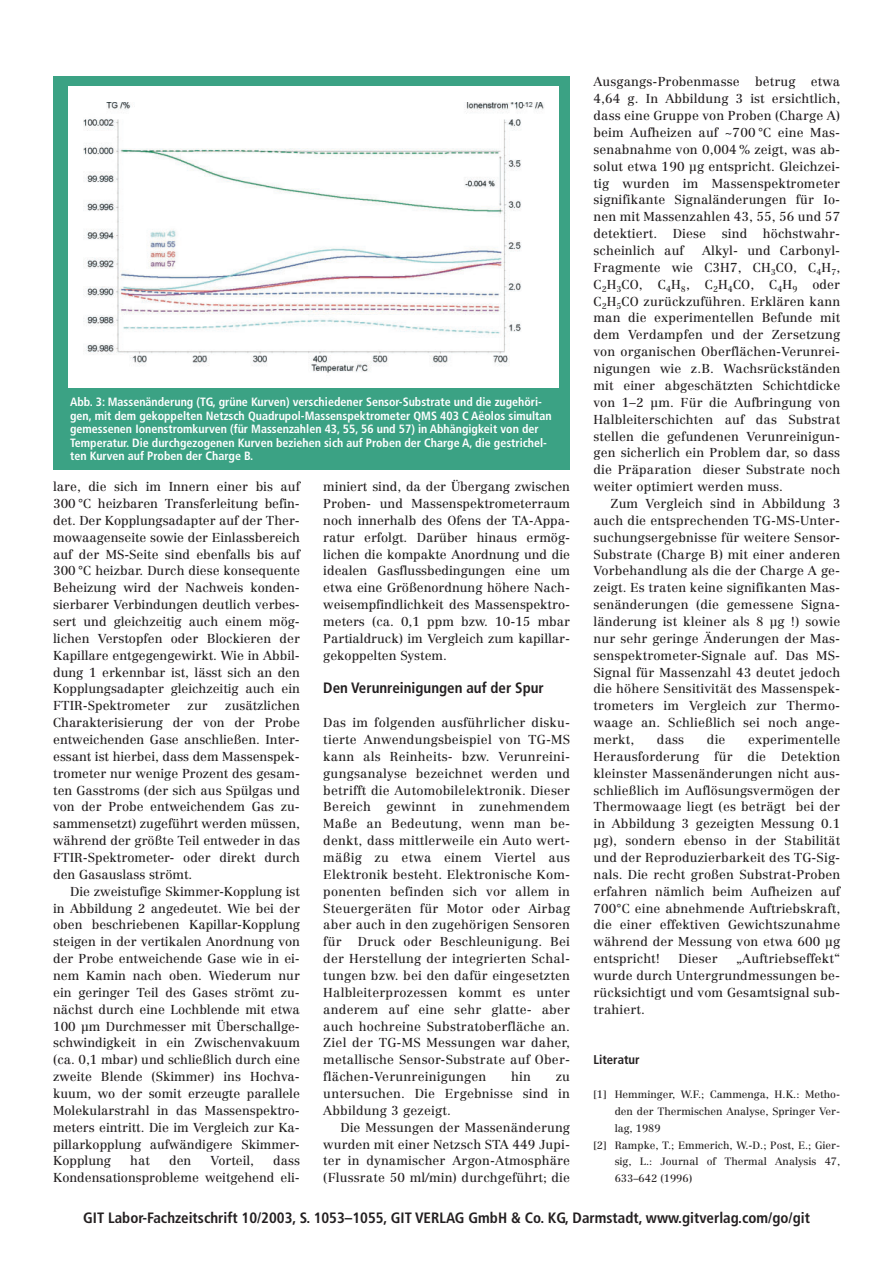
<style>
.page{position:relative;width:893px;height:1263px;background:#fff}
.page>*{position:absolute;margin:0;border:0;box-sizing:border-box;transform-origin:0 0}
.t1{font:700 condensed 15px "Frutiger";color:#231f20}
.t2{font:12.75px/16.8px "Centennial";letter-spacing:.01em;color:#231f20;text-align:justify}
.t3{font:700 condensed 12.75px "Frutiger";color:#231f20}
.t4{font:700 condensed 12px/13.5px "Frutiger";color:#fff}
.t5{font:10.5px "Centennial";color:#231f20}
</style>
<div class="page">
<div style="left:53px;top:77px;width:517px;height:393px;background:#3ba284"></div>
<div style="left:68px;top:86px;width:490px;height:302px;background:#fff"></div>
<img style="left:84px;top:102px;width:460px;height:271px">
<p class="t4" style="left:70px;top:396px;width:483px">Abb. 3: Massenänderung (TG, grüne Kurven) verschiedener Sensor-Substrate und die zugehöri&shy;gen, mit dem gekoppelten Netzsch Quadrupol-Massenspektrometer QMS 403 C Aëolos simultan gemessenen Ionenstromkurven (für Massenzahlen 43, 55, 56 und 57) in Abhängigkeit von der Temperatur. Die durchgezogenen Kurven beziehen sich auf Proben der Charge A, die gestrichel&shy;ten Kurven auf Proben der Charge B.</p>
<p class="t2" style="left:53px;top:479px;width:248px">lare, die sich im Innern einer bis auf 300 °C heizbaren Transferleitung befin&shy;det. Der Kopplungsadapter auf der Ther&shy;mowaagenseite sowie der Einlassbereich auf der MS-Seite sind ebenfalls bis auf 300 °C heizbar. Durch diese konsequente Beheizung wird der Nachweis konden&shy;sierbarer Verbindungen deutlich verbes&shy;sert und gleichzeitig auch einem mög&shy;lichen Verstopfen oder Blockieren der Kapillare entgegengewirkt. Wie in Abbil&shy;dung 1 erkennbar ist, lässt sich an den Kopplungsadapter gleichzeitig auch ein FTIR-Spektrometer</p>
<p class="t2" style="left:53px;top:698px;width:248px;text-indent:172px">zusätzlichen Charakterisierung der von der Probe entweichenden Gase anschließen. Inter&shy;essant ist hierbei, dass dem Massenspek&shy;trometer nur wenige Prozent des gesam&shy;ten Gasstroms (der sich aus Spülgas und von der Probe entweichendem Gas zu&shy;sammensetzt) zugeführt werden müssen, während der größte Teil entweder in das FTIR-Spektrometer- oder direkt durch den Gasauslass strömt.</p>
<p class="t2" style="left:53px;top:884px;width:248px;text-indent:17px">Die zweistufige Skimmer-Kopplung ist in Abbildung 2 angedeutet. Wie bei der oben beschriebenen Kapillar-Kopplung steigen in der vertikalen Anordnung von der Probe entweichende Gase wie in ei&shy;nem Kamin nach oben. Wiederum nur ein geringer Teil des Gases strömt zu&shy;nächst durch eine Lochblende mit etwa 100 µm Durchmesser mit Überschallge&shy;schwindigkeit in ein Zwischenvakuum (ca. 0,1 mbar) und schließlich durch eine zweite Blende (Skimmer) ins Hochva&shy;kuum, wo der somit erzeugte parallele Molekularstrahl in das Massenspektro&shy;meters eintritt. Die im Vergleich zur Ka&shy;pillarkopplung aufwändigere Skimmer-Kopplung</p>
<p class="t2" style="left:188px;top:698px;width:22px">zur</p>
<p class="t2" style="left:53px;top:1154px;width:248px;text-align:right">dass<br>Kondensationsprobleme weitgehend eli-</p>
<p class="t2" style="left:130px;top:1154px;width:21px">hat</p>
<p class="t2" style="left:169px;top:1154px;width:24px">den</p>
<p class="t2" style="left:210px;top:1154px;width:45px">Vorteil,</p>
<p class="t2" style="left:323px;top:479px;width:248px">miniert sind, da der Übergang zwischen Proben- und Massenspektrometerraum noch innerhalb des Ofens der TA-Appa&shy;ratur erfolgt. Darüber hinaus ermög&shy;lichen die kompakte Anordnung und die idealen Gasflussbedingungen eine um etwa eine Größenordnung höhere Nach&shy;weisempfindlichkeit des Massenspektro&shy;meters (ca. 0,1 ppm bzw. 10-15 mbar Partialdruck) im Vergleich zum kapillar&shy;gekoppelten System.</p>
<p class="t1" style="left:323px;top:682px;width:222px">Den Verunreinigungen auf der Spur</p>
<p class="t2" style="left:323px;top:715px;width:248px">Das im folgenden ausführlicher disku&shy;tierte Anwendungsbeispiel von TG-MS kann als Reinheits- bzw. Verunreini&shy;gungsanalyse bezeichnet werden und betrifft die Automobilelektronik. Dieser Bereich gewinnt in zunehmendem Maße an Bedeutung, wenn man be&shy;denkt, dass mittlerweile ein Auto wert&shy;mäßig zu etwa einem Viertel aus Elektronik besteht. Elektronische Kom&shy;ponenten befinden sich vor allem in Steuergeräten für Motor oder Airbag aber auch in den zugehörigen Sensoren für</p>
<p class="t2" style="left:323px;top:934px;width:248px;text-indent:34px">Druck oder Beschleunigung. Bei der Herstellung der integrierten Schal&shy;tungen bzw. bei den dafür eingesetzten Halbleiterprozessen kommt es unter anderem auf eine sehr glatte- aber auch hochreine Substratoberfläche an.<br>Ziel der TG-MS Messungen war daher, metallische Sensor-Substrate auf Ober&shy;flächen-Verunreinigungen</p>
<p class="t2" style="left:511px;top:1069px;width:21px">hin</p>
<p class="t2" style="left:323px;top:1069px;width:248px;text-indent:232px">zu untersuchen. Die Ergebnisse sind in Abbildung 3 gezeigt.</p>
<p class="t2" style="left:323px;top:1120px;width:248px;text-indent:17px">Die Messungen der Massenänderung wurden mit einer Netzsch STA 449 Jupi&shy;ter in dynamischer Argon-Atmosphäre (Flussrate 50 ml/min) durchgeführt; die</p>
<p class="t2" style="left:593px;top:75px;width:248px">Ausgangs-Probenmasse betrug etwa 4,64 g. In Abbildung 3 ist ersichtlich, dass eine Gruppe von Proben (Charge A) beim Aufheizen auf ~700 °C eine Mas&shy;senabnahme von 0,004 % zeigt, was ab&shy;solut etwa 190 µg entspricht. Gleichzei&shy;tig wurden im Massenspektrometer signifikante Signaländerungen für Io&shy;nen mit Massenzahlen 43, 55, 56 und 57 detektiert. Diese sind höchstwahr&shy;scheinlich auf</p>
<p class="t2" style="left:593px;top:243px;width:248px;text-indent:108px">Alkyl- und Carbonyl-Fragmente wie C3H7, CH<sub>3</sub>CO, C<sub>4</sub>H<sub>7</sub>, C<sub>2</sub>H<sub>3</sub>CO, C<sub>4</sub>H<sub>8</sub>, C<sub>2</sub>H<sub>4</sub>CO, C<sub>4</sub>H<sub>9</sub> oder C<sub>2</sub>H<sub>5</sub>CO zurückzuführen. Erklären kann man die experimentellen Befunde mit dem Verdampfen und der Zersetzung von organischen Oberflächen-Verunrei&shy;nigungen wie z.B. Wachsrückständen mit einer abgeschätzten Schichtdicke von 1–2 µm. Für die Aufbringung von Halbleiterschichten auf das Substrat stellen die gefundenen Verunreinigun&shy;gen sicherlich ein Problem dar, so dass die Präparation dieser Substrate noch weiter optimiert werden muss.</p>
<p class="t2" style="left:593px;top:496px;width:248px;text-indent:17px">Zum Vergleich sind in Abbildung 3 auch die entsprechenden TG-MS-Unter&shy;suchungsergebnisse für weitere Sensor-Substrate (Charge B) mit einer anderen Vorbehandlung als die der Charge A ge&shy;zeigt. Es traten keine signifikanten Mas&shy;senänderungen (die gemessene Signa&shy;länderung ist kleiner als 8 µg !) sowie nur sehr geringe Änderungen der Mas&shy;senspektrometer-Signale auf. Das MS-Signal für Massenzahl 43 deutet jedoch die höhere Sensitivität des Massenspek&shy;trometers im Vergleich zur Thermo&shy;waage an. Schließlich sei noch ange&shy;merkt,</p>
<p class="t2" style="left:593px;top:732px;width:248px;text-indent:155px">experimentelle Herausforderung für die Detektion kleinster Massenänderungen nicht aus&shy;schließlich im Auflösungsvermögen der Thermowaage liegt (es beträgt bei der in Abbildung 3 gezeigten Messung 0.1 µg), sondern ebenso in der Stabilität und der Reproduzierbarkeit des TG-Sig&shy;nals. Die recht großen Substrat-Proben erfahren nämlich beim Aufheizen auf 700°C eine abnehmende Auftriebskraft, die einer effektiven Gewichtszunahme während der Messung von etwa 600 µg entspricht!</p>
<p class="t2" style="left:657px;top:732px;width:29px">dass</p>
<p class="t2" style="left:707px;top:732px;width:20px">die</p>
<p class="t2" style="left:593px;top:951px;width:248px;text-indent:142px">„Auftriebseffekt“ wurde durch Untergrundmessungen be&shy;rücksichtigt und vom Gesamtsignal sub&shy;trahiert.</p>
<p class="t2" style="left:678px;top:951px;width:41px">Dieser</p>
<p class="t3" style="left:593px;top:1055px;width:48px">Literatur</p>
<p class="t5" style="left:593px;top:1090px;width:248px">[1] Hemminger, W.F.; Cammenga, H.K.: Metho-</p>
<p class="t5" style="left:614px;top:1107px;width:227px">den der Thermischen Analyse, Springer Ver-</p>
<p class="t5" style="left:614px;top:1124px;width:48px">lag, 1989</p>
<p class="t5" style="left:593px;top:1141px;width:248px">[2] Rampke, T.; Emmerich, W.-D.; Post, E.; Gier-</p>
<p class="t5" style="left:614px;top:1157px;width:227px">sig, L.: Journal of Thermal Analysis 47,</p>
<p class="t5" style="left:614px;top:1174px;width:79px">633–642 (1996)</p>
<p class="t1" style="left:83px;top:1212px;width:728px">GIT Labor-Fachzeitschrift 10/2003, S. 1053–1055, GIT VERLAG GmbH &amp; Co. KG, Darmstadt, www.gitverlag.com/go/git</p>
</div>
